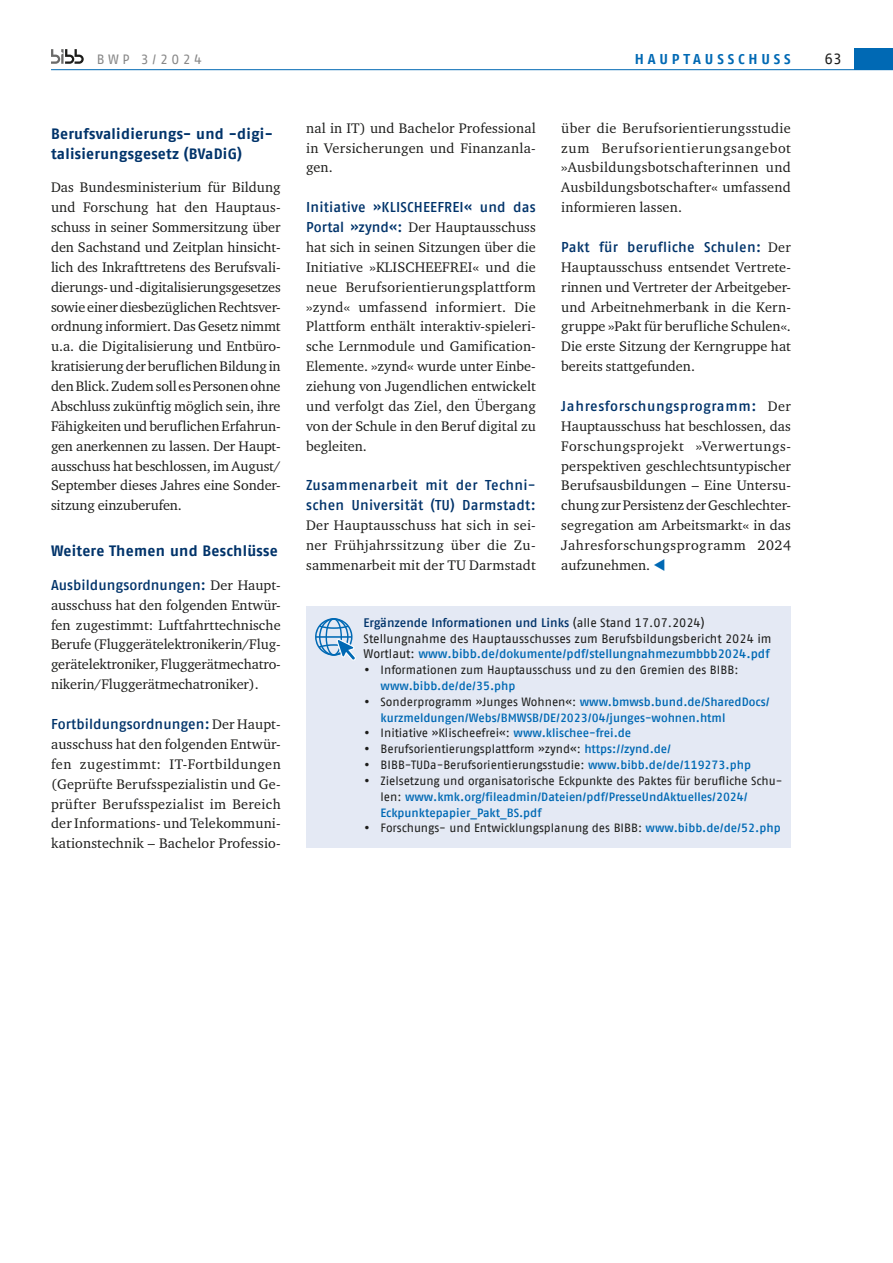
<style>
.page{position:relative;width:893px;height:1263px;background:#fff}
.page>*{position:absolute;margin:0;border:0;box-sizing:border-box;transform-origin:0 0}
.id1443000{font:700 15px/19.8px "Fago Pro";letter-spacing:.015em;color:#00336a}
.t1{font:15px "Fago Pro";color:#1d1d1b}
.id993{font:14.25px/19.8px "Charter ITC Pro";letter-spacing:.01em;color:#1d1d1b;text-align:justify}
.t2{font:700 14.25px "Fago Pro";letter-spacing:.27em;color:#0069b4}
.t3{font:13.5px "Fago Pro";letter-spacing:.26em;color:#878787}
.id1443176{font:12.3px/15.8px "Fago Pro";letter-spacing:-.005em;color:#1d1d1b}
.id1443176-2{font:500 12.3px "Fago Pro";letter-spacing:-.005em;color:#00336a}
.t4{font:12px/15.9px "Fago Pro";letter-spacing:-.005em;color:#1d1d1b}
.t5{font:500 12px/15.9px "Fago Pro";color:#0069b4}
.s1{font-family:"Fago Pro";font-weight:500;color:#00336a}
.s2{color:#0069b4}
.s3{font-weight:400;color:#1d1d1b}
.s4{font-weight:500;color:#0069b4}
.s5{font-family:"Charter ITC Pro"}
.s6{font-family:"Charter ITC Pro";font-weight:400;color:#1d1d1b}
</style>
<div class="page">
<svg style="left:51px;top:49px;width:33px;height:15px"></svg>
<hr style="left:51px;top:69px;width:842px;height:1px;background:#0069b4">
<div style="left:855px;top:48px;width:38px;height:22px;background:#0069b4"></div>
<div style="left:306px;top:606px;width:485px;height:32px;background:#e4e9f4"></div>
<div style="left:306px;top:622px;width:485px;height:226px;background:#e4e9f4"></div>
<svg style="left:315px;top:618px;width:41px;height:43px"></svg>
<p class="t3" style="left:97px;top:51px;width:107px">BWP 3/2024</p>
<p class="t2" style="left:635px;top:50px;width:158px">HAUPTAUSSCHUSS</p>
<p class="t1" style="left:824px;top:50px;width:19px">63</p>
<h2 class="id1443000" style="left:51px;top:124px;width:223px">Berufsvalidierungs- und -digi&shy;talisierungsgesetz (BVaDiG)</h2>
<p class="id993" style="left:51px;top:177px;width:231px">Das Bundesministerium für Bildung und Forschung hat den Hauptaus&shy;schuss in seiner Sommersitzung über den Sachstand und Zeitplan hinsicht&shy;lich des Inkrafttretens des Berufsvali&shy;dierungs- und -digitalisierungsgesetzes sowie einer diesbezüglichen Rechtsver&shy;ordnung informiert. Das Gesetz nimmt u.a. die Digitalisierung und Entbüro&shy;kratisierung der beruflichen Bildung in den Blick. Zudem soll es Personen ohne Abschluss zukünftig möglich sein, ihre Fähigkeiten und beruflichen Erfahrun&shy;gen anerkennen zu lassen. Der Haupt&shy;ausschuss hat beschlossen, im August/ September dieses Jahres eine Sonder&shy;sitzung einzuberufen.</p>
<h2 class="id1443000" style="left:51px;top:541px;width:228px">Weitere Themen und Beschlüsse</h2>
<p class="id993" style="left:51px;top:575px;width:231px"><span class="s1">Ausbildungsordnungen:</span> Der Haupt&shy;ausschuss hat den folgenden Entwür&shy;fen zugestimmt: Luftfahrttechnische Berufe (Fluggerätelektronikerin/Flug&shy;gerätelektroniker, Fluggerätmechatro&shy;nikerin/Fluggerätmechatroniker).</p>
<p class="id993" style="left:51px;top:714px;width:231px"><span class="s1">Fortbildungsordnungen:</span> Der Haupt&shy;ausschuss hat den folgenden Entwür&shy;fen zugestimmt: IT-Fortbildungen (Geprüfte Berufsspezialistin und Ge&shy;prüfter Berufsspezialist im Bereich der Informations- und Telekommuni&shy;kationstechnik – Bachelor Professio-</p>
<p class="id993" style="left:306px;top:118px;width:231px">nal in IT) und Bachelor Professional in Versicherungen und Finanzanla&shy;gen.</p>
<p class="id993" style="left:306px;top:197px;width:231px"><span class="s1">Initiative »KLISCHEEFREI« und das Portal »zynd«:</span> Der Hauptausschuss hat sich in seinen Sitzungen über die Initiative »KLISCHEEFREI« und die neue Berufsorientierungsplattform »zynd« umfassend informiert. Die Plattform enthält interaktiv-spieleri&shy;sche Lernmodule und Gamification-Elemente. »zynd« wurde unter Einbe&shy;ziehung von Jugendlichen entwickelt und verfolgt das Ziel, den Übergang von der Schule in den Beruf digital zu begleiten.</p>
<p class="id993" style="left:306px;top:475px;width:231px"><span class="s1">Zusammenarbeit mit der Techni&shy;schen Universität (TU) Darmstadt:<br></span>Der Hauptausschuss hat sich in sei&shy;ner Frühjahrssitzung über die Zu&shy;sammenarbeit mit der TU Darmstadt</p>
<p class="id993" style="left:561px;top:118px;width:231px">über die Berufsorientierungsstudie zum Berufsorientierungsangebot »Ausbildungsbotschafterinnen und Ausbildungsbotschafter« umfassend informieren lassen.</p>
<p class="id993" style="left:561px;top:237px;width:231px"><span class="s1">Pakt für berufliche Schulen:</span> Der Hauptausschuss entsendet Vertrete&shy;rinnen und Vertreter der Arbeitgeber&shy;und Arbeitnehmerbank in die Kern&shy;gruppe »Pakt für berufliche Schulen«.<br>Die erste Sitzung der Kerngruppe hat bereits stattgefunden.</p>
<p class="id993" style="left:561px;top:396px;width:231px"><span class="s1">Jahresforschungsprogramm</span><span class="s1">:</span> Der Hauptausschuss hat beschlossen, das Forschungsprojekt »Verwertungs&shy;perspektiven geschlechtsuntypischer Berufsausbildungen – Eine Untersu&shy;chung zur Persistenz der Geschlechter&shy;segregation am Arbeitsmarkt« in das Jahresforschungsprogramm 2024 aufzunehmen. <span class="s2">▼</span></p>
<p class="id1443176-2" style="left:364px;top:615px;width:343px">Ergänzende Informationen und Links <span class="s3">(alle Stand 17.07.2024)</span></p>
<p class="id1443176" style="left:364px;top:630px;width:410px">Stellungnahme des Hauptausschusses zum Berufsbildungsbericht 2024 im<br>Wortlaut: <span class="s4">www.bibb.de/dokumente/pdf/stellungnahmezumbbb2024.pdf</span></p>
<p class="t4" style="left:381px;top:662px;width:359px;text-indent:-17px"><span class="s5">•</span> Informationen zum Hauptausschuss und zu den Gremien des BIBB: <span class="s4">www.bibb.de/de/35.php</span></p>
<p class="t5" style="left:381px;top:694px;width:391px;text-indent:-17px"><span class="s6">•</span> <span class="s3">Sonderprogramm »Junges Wohnen«:</span> www.bmwsb.bund.de/SharedDocs/ kurzmeldungen/Webs/BMWSB/DE/2023/04/junges-wohnen.html</p>
<p class="t4" style="left:364px;top:725px;width:269px"><span class="s5">•</span> Initiative »Klischeefrei«: <span class="s4">www.klischee-frei.de</span></p>
<p class="t4" style="left:364px;top:741px;width:309px"><span class="s5">•</span> Berufsorientierungsplattform »zynd«: <span class="s4">https://zynd.de/</span></p>
<p class="t4" style="left:364px;top:757px;width:389px"><span class="s5">•</span> BIBB-TUDa-Berufsorientierungsstudie: <span class="s4">www.bibb.de/de/119273.php</span></p>
<p class="t5" style="left:381px;top:773px;width:403px;text-indent:-17px"><span class="s6">•</span> <span class="s3">Zielsetzung und organisatorische Eckpunkte des Paktes für berufliche Schu&shy;len:</span> www.kmk.org/fileadmin/Dateien/pdf/PresseUndAktuelles/2024/<br>Eckpunktepapier_Pakt_BS.pdf</p>
<p class="t4" style="left:364px;top:820px;width:419px"><span class="s5">•</span> Forschungs- und Entwicklungsplanung des BIBB: <span class="s4">www.bibb.de/de/52.php</span></p>
</div>
